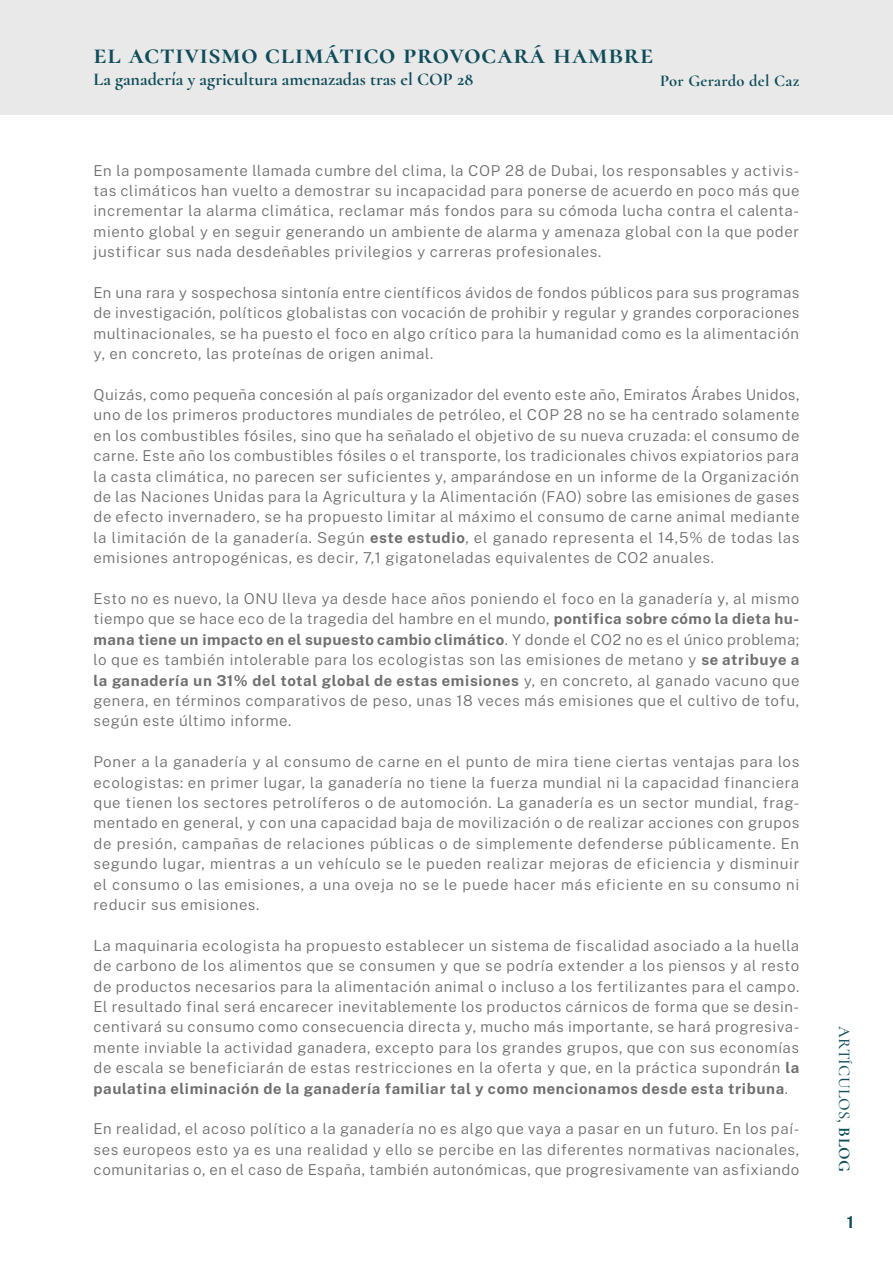
<style>
.page{position:relative;width:893px;height:1263px;background:#fff}
.page>*{position:absolute;margin:0;border:0;box-sizing:border-box;transform-origin:0 0}
.t1{font:700 28.5px "Cormorant";letter-spacing:.02em;color:#0f4d5a}
.t2{font:700 18px "Cormorant";color:#0f4d5a}
.t3{font:700 16.5px "Cormorant";letter-spacing:.02em;color:#0f4d5a}
.t4{font:500 16.5px "Cormorant";letter-spacing:.02em;color:#0f4d5a}
.t5{font:700 16.5px "Public Sans";color:#0f4d5a}
.t6{font:300 15px/20.4px "Public Sans";letter-spacing:.035em;color:#706f6f;text-align:justify}
.s1{font-weight:700}
</style>
<div class="page">
<div style="left:0;top:0;width:893px;height:114px;background:#e9e9e9"></div>
<h1 class="t1" style="left:94px;top:37px;width:559px">El activismo climático provocará hambre</h1>
<p class="t2" style="left:94px;top:68px;width:381px">La ganadería y agricultura amenazadas tras el COP 28</p>
<p class="t3" style="left:660px;top:70px;width:141px">Por Gerardo del Caz</p>
<p class="t6" style="left:94px;top:159px;width:707px">En la pomposamente llamada cumbre del clima, la COP 28 de Dubai, los responsables y activis&shy;tas climáticos han vuelto a demostrar su incapacidad para ponerse de acuerdo en poco más que incrementar la alarma climática, reclamar más fondos para su cómoda lucha contra el calenta&shy;miento global y en seguir generando un ambiente de alarma y amenaza global con la que poder justificar sus nada desdeñables privilegios y carreras profesionales.</p>
<p class="t6" style="left:94px;top:282px;width:707px">En una rara y sospechosa sintonía entre científicos ávidos de fondos públicos para sus programas de investigación, políticos globalistas con vocación de prohibir y regular y grandes corporaciones multinacionales, se ha puesto el foco en algo crítico para la humanidad como es la alimentación y, en concreto, las proteínas de origen animal.</p>
<p class="t6" style="left:94px;top:384px;width:707px">Quizás, como pequeña concesión al país organizador del evento este año, Emiratos Árabes Unidos, uno de los primeros productores mundiales de petróleo, el COP 28 no se ha centrado solamente en los combustibles fósiles, sino que ha señalado el objetivo de su nueva cruzada: el consumo de carne. Este año los combustibles fósiles o el transporte, los tradicionales chivos expiatorios para la casta climática, no parecen ser suficientes y, amparándose en un informe de la Organización de las Naciones Unidas para la Agricultura y la Alimentación (FAO) sobre las emisiones de gases de efecto invernadero, se ha propuesto limitar al máximo el consumo de carne animal mediante la limitación de la ganadería. Según <span class="s1">este estudio</span>, el ganado representa el 14,5% de todas las emisiones antropogénicas, es decir, 7,1 gigatoneladas equivalentes de CO2 anuales.</p>
<p class="t6" style="left:94px;top:588px;width:707px">Esto no es nuevo, la ONU lleva ya desde hace años poniendo el foco en la ganadería y, al mismo tiempo que se hace eco de la tragedia del hambre en el mundo, <span class="s1">pontifica sobre cómo la dieta hu&shy;mana tiene un impacto en el supuesto cambio climático</span>. Y donde el CO2 no es el único problema; lo que es también intolerable para los ecologistas son las emisiones de metano y <span class="s1">se atribuye a la ganadería un 31% del total global de estas emisiones</span> y, en concreto, al ganado vacuno que genera, en términos comparativos de peso, unas 18 veces más emisiones que el cultivo de tofu, según este último informe.</p>
<p class="t6" style="left:94px;top:751px;width:707px">Poner a la ganadería y al consumo de carne en el punto de mira tiene ciertas ventajas para los ecologistas: en primer lugar, la ganadería no tiene la fuerza mundial ni la capacidad financiera que tienen los sectores petrolíferos o de automoción. La ganadería es un sector mundial, frag&shy;mentado en general, y con una capacidad baja de movilización o de realizar acciones con grupos de presión, campañas de relaciones públicas o de simplemente defenderse públicamente. En segundo lugar, mientras a un vehículo se le pueden realizar mejoras de eficiencia y disminuir el consumo o las emisiones, a una oveja no se le puede hacer más eficiente en su consumo ni reducir sus emisiones.</p>
<p class="t6" style="left:94px;top:934px;width:707px">La maquinaria ecologista ha propuesto establecer un sistema de fiscalidad asociado a la huella de carbono de los alimentos que se consumen y que se podría extender a los piensos y al resto de productos necesarios para la alimentación animal o incluso a los fertilizantes para el campo.<br>El resultado final será encarecer inevitablemente los productos cárnicos de forma que se desin&shy;centivará su consumo como consecuencia directa y, mucho más importante, se hará progresiva&shy;mente inviable la actividad ganadera, excepto para los grandes grupos, que con sus economías de escala se beneficiarán de estas restricciones en la oferta y que, en la práctica supondrán <span class="s1">la paulatina eliminación de la ganadería familiar tal y como mencionamos desde esta tribuna</span>.</p>
<p class="t6" style="left:94px;top:1118px;width:707px">En realidad, el acoso político a la ganadería no es algo que vaya a pasar en un futuro. En los paí&shy;ses europeos esto ya es una realidad y ello se percibe en las diferentes normativas nacionales, comunitarias o, en el caso de España, también autonómicas, que progresivamente van asfixiando</p>
<p class="t4" style="left:854px;top:1026px;width:147px;rotate:90deg">ARTÍCULOS, <span class="s1">BLOG</span></p>
<p class="t5" style="left:847px;top:1209px;width:8px">1</p>
</div>
